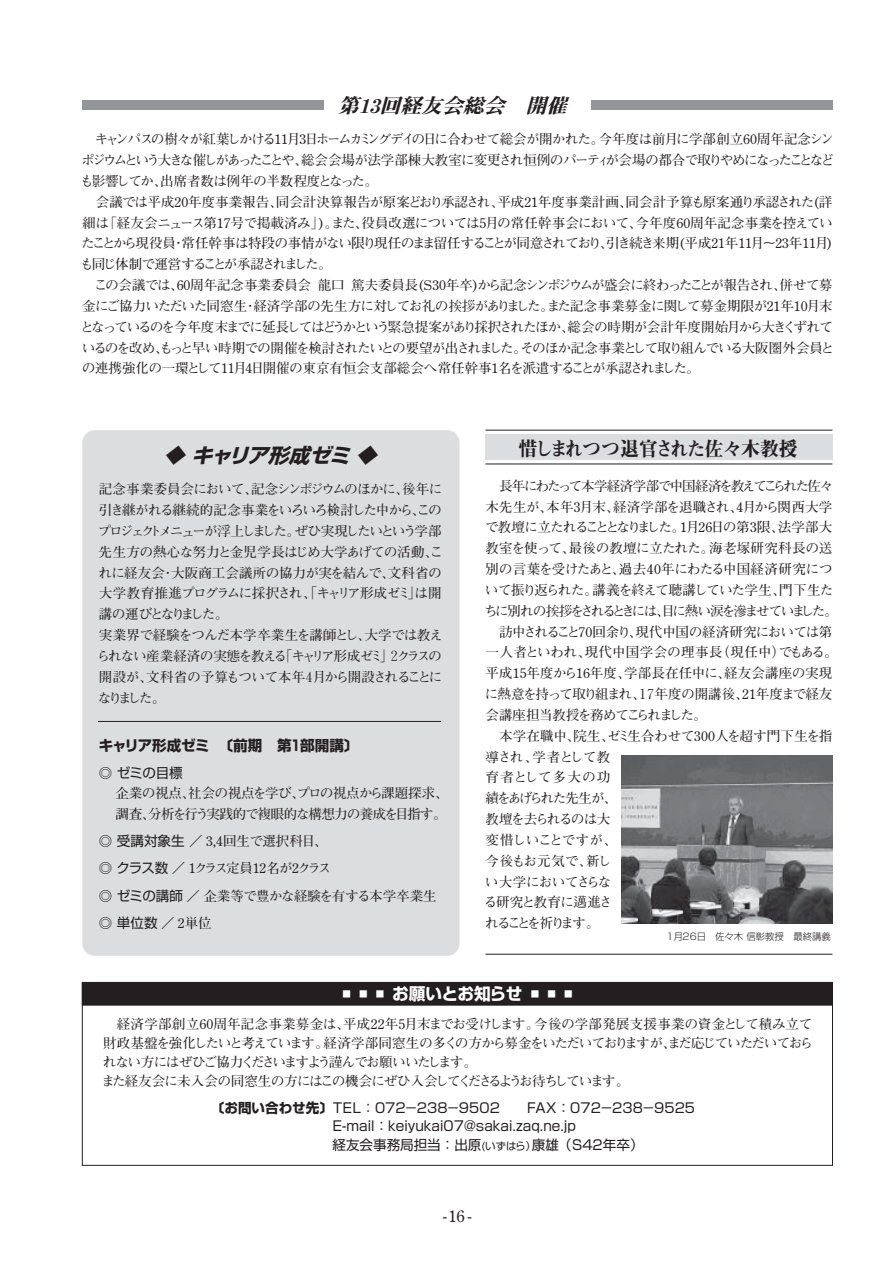
<style>
.page{position:relative;width:893px;height:1263px;background:#fff}
.page>*{position:absolute;margin:0;border:0;box-sizing:border-box;transform-origin:0 0}
.t1{font:italic 20.1px "Midashi Min MA31 90 msp RKSJ H";color:#231f20;scale:1.04 1}
.t2{font:italic 20.1px "Shin Go Bold 90 msp RKSJ H";color:#231f20;scale:1.04 1}
.t3{font:19.8px "Midashi Min MA31 90 msp RKSJ H";letter-spacing:-.05em;color:#231f20;scale:.95 1}
.t4{font:16.2px "Futo Min A101 Bold 90 msp RKSJ H";color:#231f20}
.t5{font:14.55px "Shin Go Bold 90 msp RKSJ H";letter-spacing:-.03em;color:#231f20}
.t6{font:13.5px/20.9px "Futo Min A101 Bold 90 msp RKSJ H";letter-spacing:-.055em;color:#231f20}
.t7{font:13.5px/18.8px "Shin Go regular 90 msp RKSJ H";color:#231f20}
.t8{font:13.5px "Futo Min A101 Bold 90 msp RKSJ H";letter-spacing:.01em;color:#231f20}
.t9{font:13.5px/27.2px "Futo Min A101 Bold 90 msp RKSJ H";letter-spacing:-.035em;color:#231f20}
.t10{font:13.5px "Futo Min A101 Bold 90 msp RKSJ H";letter-spacing:-.15em;color:#231f20}
.t11{font:13.5px "Futo Min A101 Bold 90 msp RKSJ H";letter-spacing:-.01em;color:#231f20}
.t12{font:13.5px "Futo Min A101 Bold 90 msp RKSJ H";letter-spacing:-.11em;color:#231f20}
.t13{font:13.5px "Futo Min A101 Bold 90 msp RKSJ H";letter-spacing:-.02em;color:#231f20}
.t14{font:13.5px "Futo Min A101 Bold 90 msp RKSJ H";letter-spacing:-.03em;color:#231f20}
.t15{font:13.5px "Futo Min A101 Bold 90 msp RKSJ H";color:#231f20}
.t16{font:13.5px "Futo Min A101 Bold 90 msp RKSJ H";letter-spacing:-.005em;color:#231f20}
.t17{font:13.5px "Futo Min A101 Bold 90 msp RKSJ H";letter-spacing:-.09em;color:#231f20}
.t18{font:13.5px "Futo Min A101 Bold 90 msp RKSJ H";letter-spacing:-.14em;color:#231f20}
.t19{font:13.5px "Futo Min A101 Bold 90 msp RKSJ H";letter-spacing:-.095em;color:#231f20}
.t20{font:13.5px "Futo Min A101 Bold 90 msp RKSJ H";letter-spacing:-.2em;color:#231f20}
.t21{font:13.5px "Futo Min A101 Bold 90 msp RKSJ H";letter-spacing:.065em;color:#231f20}
.t22{font:9.45px "Shin Go Light 90 msp RKSJ H";color:#231f20}
.t23{font:8.4px "Shin Go Bold 90 msp RKSJ H";color:#fff}
.s1{font-family:"Shin Go regular 90 msp RKSJ H"}
.s2{font-family:"Futo Min A101 Bold 90 msp RKSJ H"}
.s3{font-size:16.65px}
.s4{font-family:"Shin Go Bold 90 msp RKSJ H"}
.s5{font-size:10.35px}
</style>
<div class="page">
<img style="left:621px;top:756px;width:211px;height:167px">
<div style="left:82px;top:430px;width:377px;height:526px;background:#dcddde;border-radius:13px"></div>
<div style="left:485px;top:434px;width:347px;height:26px;background:#dcddde"></div>
<div style="left:82px;top:982px;width:750px;height:23px;background:#231f20"></div>
<hr style="left:485px;top:464px;width:347px;height:1px;background:#231f20">
<hr style="left:485px;top:954px;width:347px;height:1px;background:#231f20">
<hr style="left:485px;top:430px;width:347px;height:1px;background:#231f20">
<div style="left:82px;top:100px;width:241px;height:9px;background:#939598"></div>
<div style="left:591px;top:100px;width:241px;height:9px;background:#939598"></div>
<hr style="left:98px;top:721px;width:343px;height:1px;background:#231f20">
<h1 class="t1" style="left:338px;top:98px;width:227px">第 13回経友会総会　開催</h1>
<p class="t6" style="left:80px;top:131px;width:756px;text-align:justify;text-indent:15px">キャンパスの樹々が紅葉しかける11月3日ホームカミングデイの日に合わせて総会が開かれた。今年度は前月に学部創立60周年記念シンポジウムという大きな催しがあったことや、総会会場が法学部棟大教室に変更され恒例のパーティが会場の都合で取りやめになったことなども影響してか、出席者数は例年の半数程度となった。</p>
<p class="t6" style="left:80px;top:193px;width:754px;text-align:justify;text-indent:16px">会議では平成20年度事業報告、同会計決算報告が原案どおり承認され、平成21年度事業計画、同会計予算も原案通り承認された(詳細は「経友会ニュース第17号で掲載済み」)。また、役員改選については5月の常任幹事会において、今年度60周年記念事業を控えていたことから現役員・常任幹事は特段の事情がない限り現任のまま留任することが同意されており、引き続き来期(平成21年11月～23年11月)も同じ体制で運営することが承認されました。</p>
<p class="t6" style="left:81px;top:276px;width:755px;text-indent:14px">この会議では、60周年記念事業委員会 龍口 篤夫委員長(Ｓ30年卒)から記念シンポジウムが盛会に終わったことが報告され、併せて募金にご協力いただいた同窓生・経済学部の先生方に対してお礼の挨拶がありました。また記念事業募金に関して募金期限が21年10月末となっているのを今年度末までに延長してはどうかという緊急提案があり採択されたほか、総会の時期が会計年度開始月から大きくずれているのを改め、もっと早い時期での開催を検討されたいとの要望が出されました。そのほか記念事業として取り組んでいる大阪圏外会員との連携強化の一環として11月4日開催の東京有恒会支部総会へ常任幹事1名を派遣することが承認されました。</p>
<h1 class="t2" style="left:164px;top:448px;width:206px">◆ キャリア形成ゼミ ◆</h1>
<h2 class="t3" style="left:519px;top:441px;width:295px">惜しまれつつ退官された佐々木教授</h2>
<p class="t6" style="left:97px;top:481px;width:348px">記念事業委員会において、記念シンポジウムのほかに、後年に引き継がれる継続的記念事業をいろいろ検討した中から、このプロジェクトメニューが浮上しました。ぜひ実現したいという学部先生方の熱心な努力と金児学長はじめ大学あげての活動、これに経友会・大阪商工会議所の協力が実を結んで、文科省の大学教育推進プログラムに採択され、｢キャリア形成ゼミ｣は開講の運びとなりました。<br>実業界で経験をつんだ本学卒業生を講師とし、大学では教えられない産業経済の実態を教える｢キャリア形成ゼミ｣ ２クラスの開設が、文科省の予算もついて本年４月から開設されることになりました。</p>
<p class="t5" style="left:99px;top:740px;width:262px">キャリア形成ゼミ　〔前期　第１部開講〕</p>
<p class="t7" style="left:99px;top:765px;width:85px">◎ ゼミの目標</p>
<p class="t6" style="left:116px;top:785px;width:334px">企業の視点、社会の視点を学び、プロの視点から課題探求、調査、分析を行う実践的で複眼的な構想力の養成を目指す。</p>
<p class="t9" style="left:99px;top:830px;width:339px"><span class="s1">◎ 受講対象生</span> ／ 3,4回生で選択科目、<br><span class="s1">◎ クラス数</span> ／ 1クラス定員12名が2クラス<br><span class="s1">◎ ゼミの講師</span> ／ 企業等で豊かな経験を有する本学卒業生</p>
<p class="t7" style="left:99px;top:915px;width:114px">◎ 単位数 <span class="s2">／ 2単位</span></p>
<p class="t12" style="left:499px;top:481px;width:336px">長年にわたって本学経済学部で中国経済を教えてこられた佐々</p>
<p class="t11" style="left:485px;top:501px;width:348px">木先生が、本年3月末、経済学部を退職され、4月から関西大学</p>
<p class="t6" style="left:485px;top:519px;width:349px">で教壇に立たれることとなりました。1月26日の第3限、法学部大</p>
<p class="t16" style="left:485px;top:543px;width:348px">教室を使って、最後の教壇に立たれた。海老塚研究科長の送</p>
<p class="t13" style="left:485px;top:564px;width:349px">別の言葉を受けたあと、過去40年にわたる中国経済研究につ</p>
<p class="t6" style="left:485px;top:581px;width:350px">いて振り返られた。講義を終えて聴講していた学生、門下生た</p>
<p class="t10" style="left:484px;top:606px;width:355px">ちに別れの挨拶をされるときには、目に熱い涙を滲ませていました。</p>
<p class="t14" style="left:499px;top:626px;width:335px">訪中されること70回余り、現代中国の経済研究においては第</p>
<p class="t15" style="left:485px;top:647px;width:354px">一人者といわれ、現代中国学会の理事長（現任中）でもある。</p>
<p class="t8" style="left:485px;top:668px;width:348px">平成15年度から16年度、学部長在任中に、経友会講座の実現</p>
<p class="t6" style="left:485px;top:685px;width:349px">に熱意を持って取り組まれ、１７年度の開講後、21年度まで経友</p>
<p class="t17" style="left:485px;top:710px;width:223px">会講座担当教授を務めてこられました。</p>
<p class="t8" style="left:499px;top:731px;width:335px">本学在職中、院生、ゼミ生合わせて300人を超す門下生を指</p>
<p class="t6" style="left:485px;top:748px;width:126px">導され、学者として教</p>
<p class="t21" style="left:485px;top:772px;width:126px">育者として多大の功</p>
<p class="t18" style="left:485px;top:793px;width:133px">績をあげられた先生が、</p>
<p class="t19" style="left:485px;top:814px;width:126px">教壇を去られるのは大</p>
<p class="t6" style="left:485px;top:831px;width:133px">変惜しいことですが、</p>
<p class="t8" style="left:485px;top:856px;width:127px">今後もお元気で、新し</p>
<p class="t6" style="left:485px;top:873px;width:128px">い大学においてさらな</p>
<p class="t6" style="left:484px;top:894px;width:130px">る研究と教育に邁進さ</p>
<p class="t20" style="left:485px;top:918px;width:116px">れることを祈ります。</p>
<p class="t22" style="left:666px;top:933px;width:166px">1月26日　佐々木 信彰教授　最終講義</p>
<p class="t23" style="left:342px;top:990px;width:231px">■　■　■　<span class="s3">お願いとお知らせ</span>　■　■　■</p>
<p class="t6" style="left:101px;top:1017px;width:713px;line-height:18.8px">　経済学部創立60周年記念事業募金は、平成22年5月末までお受けします。今後の学部発展支援事業の資金として積み立て財政基盤を強化したいと考えています。経済学部同窓生の多くの方から募金をいただいておりますが、まだ応じていただいておられない方にはぜひご協力くださいますよう謹んでお願いいたします。<br>また経友会に未入会の同窓生の方にはこの機会にぜひ入会してくださるようお待ちしています。</p>
<p class="t7" style="left:331px;top:1100px;width:366px;text-indent:-120px"><span class="s4">〔お問い合わせ先〕</span>ＴＥＬ ： 072－238－9502　　FAＸ ： 072－238－9525<br>Ｅ-mail ： keiyukai07@sakai.zaq.ne.jp<br>経友会事務局担当 ： 出原<span class="s5">(いずはら）</span>康雄 （Ｓ42年卒）</p>
<p class="t4" style="left:443px;top:1210px;width:30px">-16-</p>
</div>
